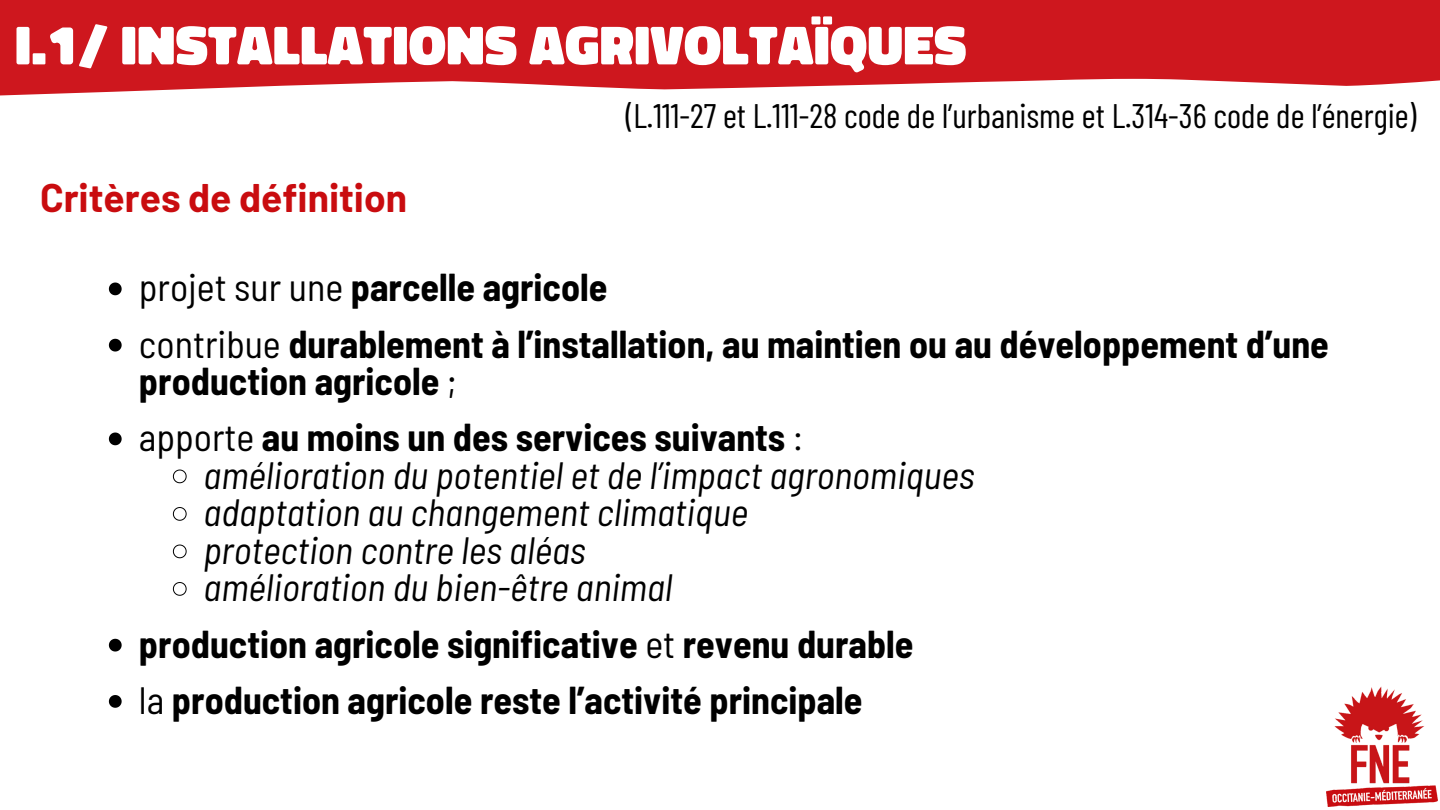
<style>
.page{position:relative;width:1440px;height:810px;background:#fff}
.page>*{position:absolute;margin:0;border:0;box-sizing:border-box;transform-origin:0 0}
.t1{font:900 56px "Don Jose";color:#fff}
.t2{font:700 39px "Barlow";color:#c90c0f}
.t3{font:700 semi-condensed 38px/37.5px "Barlow";color:#000}
.t4{font:italic semi-condensed 38px "Barlow";color:#000}
.t5{font:34px "Barlow Condensed";color:#000}
.s1{font-weight:400}
</style>
<div class="page">
<svg style="left:109px;top:283px;width:13px;height:12px"></svg>
<svg style="left:109px;top:339px;width:13px;height:13px"></svg>
<svg style="left:109px;top:433px;width:13px;height:12px"></svg>
<svg style="left:173px;top:469px;width:14px;height:15px"></svg>
<svg style="left:173px;top:507px;width:14px;height:14px"></svg>
<svg style="left:173px;top:544px;width:14px;height:15px"></svg>
<svg style="left:173px;top:582px;width:14px;height:14px"></svg>
<svg style="left:109px;top:639px;width:13px;height:13px"></svg>
<svg style="left:109px;top:695px;width:13px;height:13px"></svg>
<svg style="left:0;top:0;width:1440px;height:95px;background:#d32f35"></svg>
<img style="left:1326px;top:686px;width:111px;height:121px">
<p class="t1" style="left:15px;top:1px;width:953px">I.1/ INSTALLATIONS AGRIVOLTAÏQUES</p>
<p class="t2" style="left:40px;top:173px;width:369px">Critères de définition</p>
<h1 class="t5" style="left:626px;top:94px;width:792px">(L.111-27 et L.111-28 code de l’urbanisme et L.314-36 code de l’énergie)</h1>
<p class="t3" style="left:139px;top:267px;width:470px"><span class="s1">projet sur une</span> parcelle agricole</p>
<p class="t3" style="left:139px;top:324px;width:1191px"><span class="s1">contribue</span> durablement à l’installation, au maintien ou au développement d’une production agricole <span class="s1">;</span></p>
<p class="t3" style="left:139px;top:417px;width:666px"><span class="s1">apporte</span> au moins un des services suivants <span class="s1">:</span></p>
<p class="t4" style="left:204px;top:451px;width:772px">amélioration du potentiel et de l’impact agronomiques</p>
<p class="t4" style="left:204px;top:488px;width:546px">adaptation au changement climatique</p>
<p class="t4" style="left:204px;top:526px;width:384px">protection contre les aléas</p>
<p class="t4" style="left:204px;top:563px;width:470px">amélioration du bien-être animal</p>
<p class="t3" style="left:139px;top:624px;width:776px">production agricole significative <span class="s1">et</span> revenu durable</p>
<p class="t3" style="left:139px;top:680px;width:725px"><span class="s1">la</span> production agricole reste l’activité principale</p>
</div>
